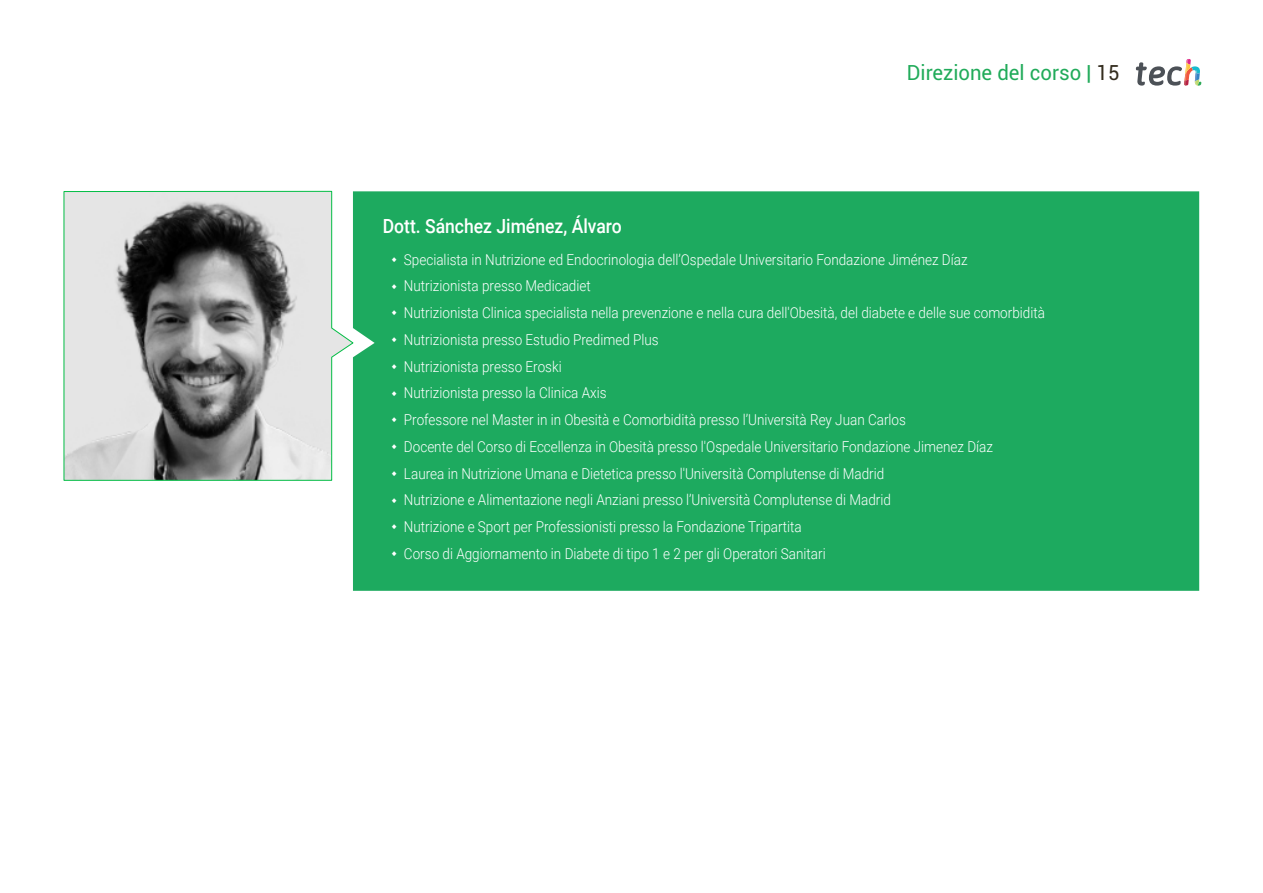
<style>
.page{position:relative;width:1263px;height:893px;background:#fff}
.page>*{position:absolute;margin:0;border:0;box-sizing:border-box;transform-origin:0 0}
.Sección___Pag{font:21px "Roboto";color:#21ab5a}
.Doc_Dirección_ok{font:500 19.5px "Roboto";color:#fff;scale:.9 1}
.t1{font:300 15px "Roboto";color:#fff;scale:.9 1}
.s1{color:#342d1f}
</style>
<div class="page">
<svg style="left:1136px;top:59px;width:65px;height:27px"></svg>
<div style="left:353px;top:191px;width:846px;height:400px;background:#1daa5f"></div>
<svg style="left:64px;top:191px;width:290px;height:290px;background:#acafad"></svg>
<svg style="left:392px;top:257px;width:5px;height:5px"></svg>
<svg style="left:392px;top:284px;width:5px;height:5px"></svg>
<svg style="left:392px;top:310px;width:5px;height:5px"></svg>
<svg style="left:392px;top:337px;width:5px;height:5px"></svg>
<svg style="left:392px;top:364px;width:5px;height:5px"></svg>
<svg style="left:392px;top:391px;width:5px;height:5px"></svg>
<svg style="left:392px;top:417px;width:5px;height:5px"></svg>
<svg style="left:392px;top:444px;width:5px;height:5px"></svg>
<svg style="left:392px;top:471px;width:5px;height:5px"></svg>
<svg style="left:392px;top:498px;width:5px;height:5px"></svg>
<svg style="left:392px;top:524px;width:5px;height:5px"></svg>
<svg style="left:392px;top:551px;width:5px;height:5px"></svg>
<p class="Sección___Pag" style="left:907px;top:57px;width:214px">Direzione del corso | <span class="s1">15</span></p>
<p class="Doc_Dirección_ok" style="left:383px;top:212px;width:267px">Dott. Sánchez Jiménez, Álvaro</p>
<p class="t1" style="left:404px;top:249px;width:628px">Specialista in Nutrizione ed Endocrinologia dell’Ospedale Universitario Fondazione Jiménez Díaz</p>
<p class="t1" style="left:404px;top:275px;width:209px">Nutrizionista presso Medicadiet</p>
<p class="t1" style="left:404px;top:302px;width:714px">Nutrizionista Clinica specialista nella prevenzione e nella cura dell'Obesità, del diabete e delle sue comorbidità</p>
<p class="t1" style="left:404px;top:329px;width:285px">Nutrizionista presso Estudio Predimed Plus</p>
<p class="t1" style="left:404px;top:356px;width:177px">Nutrizionista presso Eroski</p>
<p class="t1" style="left:404px;top:382px;width:227px">Nutrizionista presso la Clinica Axis</p>
<p class="t1" style="left:404px;top:409px;width:559px">Professore nel Master in in Obesità e Comorbidità presso l’Università Rey Juan Carlos</p>
<p class="t1" style="left:404px;top:436px;width:656px">Docente del Corso di Eccellenza in Obesità presso l'Ospedale Universitario Fondazione Jimenez Díaz</p>
<p class="t1" style="left:404px;top:463px;width:535px">Laurea in Nutrizione Umana e Dietetica presso l'Università Complutense di Madrid</p>
<p class="t1" style="left:404px;top:489px;width:542px">Nutrizione e Alimentazione negli Anziani presso l’Università Complutense di Madrid</p>
<p class="t1" style="left:404px;top:516px;width:444px">Nutrizione e Sport per Professionisti presso la Fondazione Tripartita</p>
<p class="t1" style="left:404px;top:543px;width:470px">Corso di Aggiornamento in Diabete di tipo 1 e 2 per gli Operatori Sanitari</p>
</div>
